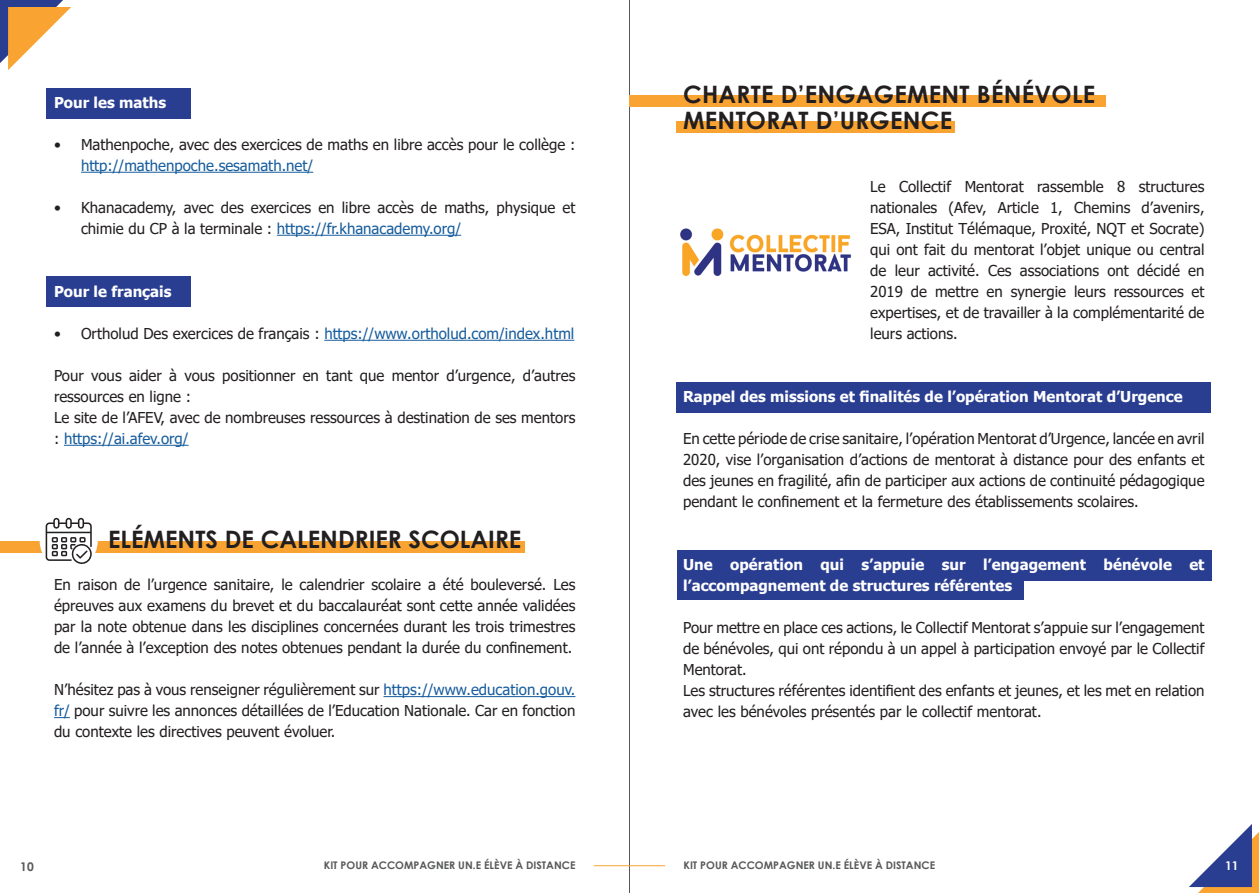
<style>
.page{position:relative;width:1259px;height:893px;background:#fff}
.page>*{position:absolute;margin:0;border:0;box-sizing:border-box;transform-origin:0 0}
.t1{font:700 24px/25.5px "Century Gothic";letter-spacing:.01em;color:#231f20}
.t2{font:15px/21px "Tahoma";color:#231f20;text-align:justify}
.t3{font:700 15px/21px "Tahoma";color:#fff}
.t4{font:15px "Tahoma";color:#175d9e}
.t5{font:700 12px "Century Gothic";color:#57585a}
.t6{font:700 12px "Century Gothic";color:#fff}
.t7{font:700 10.5px "Century Gothic";color:#57585a}
.s1{color:#175d9e}
.s2{color:#231f20}
</style>
<div class="page">
<svg style="left:1189px;top:824px;width:70px;height:69px"></svg>
<hr style="left:629px;top:0;width:1px;height:893px;background:#57585a">
<hr style="left:594px;top:865px;width:71px;height:1px;background:#f9a432">
<svg style="left:0;top:0;width:71px;height:70px"></svg>
<div style="left:0;top:541px;width:524px;height:11px;background:#f9a432"></div>
<div style="left:46px;top:88px;width:144px;height:30px;background:#2a3e91"></div>
<div style="left:46px;top:276px;width:144px;height:30px;background:#2a3e91"></div>
<hr style="left:81px;top:172px;width:232px;height:1px;background:#175d9e">
<hr style="left:277px;top:235px;width:184px;height:1px;background:#175d9e">
<hr style="left:324px;top:340px;width:250px;height:1px;background:#175d9e">
<hr style="left:64px;top:445px;width:125px;height:1px;background:#175d9e">
<hr style="left:383px;top:696px;width:192px;height:1px;background:#175d9e">
<svg style="left:54px;top:717px;width:16px;height:1px"></svg>
<div style="left:676px;top:122px;width:279px;height:11px;background:#f9a432"></div>
<div style="left:629px;top:95px;width:476px;height:11px;background:#f9a432"></div>
<div style="left:678px;top:572px;width:346px;height:28px;background:#2a3e91"></div>
<div style="left:678px;top:550px;width:533px;height:30px;background:#2a3e91"></div>
<div style="left:676px;top:382px;width:534px;height:31px;background:#2a3e91"></div>
<img style="left:680px;top:228px;width:171px;height:48px">
<div style="left:40px;top:512px;width:58px;height:58px;background:#fff;border-radius:50%"></div>
<svg style="left:46px;top:518px;width:46px;height:46px"></svg>
<p class="t3" style="left:54px;top:93px;width:114px">Pour les maths</p>
<p class="t2" style="left:54px;top:135px;width:523px">• Mathenpoche, avec des exercices de maths en libre accès pour le collège :</p>
<p class="t4" style="left:81px;top:155px;width:234px">http://mathenpoche.sesamath.net/</p>
<p class="t2" style="left:81px;top:198px;width:496px;text-indent:-27px">• Khanacademy, avec des exercices en libre accès de maths, physique et chimie du CP à la terminale : <span class="s1">https://fr.khanacademy.org/</span></p>
<p class="t3" style="left:54px;top:282px;width:119px">Pour le français</p>
<p class="t4" style="left:54px;top:323px;width:522px"><span class="s2">• Ortholud Des exercices de français :</span> https://www.ortholud.com/index.html</p>
<p class="t2" style="left:54px;top:366px;width:523px;text-align:left">Pour vous aider à vous positionner en tant que mentor d’urgence, d’autres ressources en ligne :<br>Le site de l’AFEV, avec de nombreuses ressources à destination de ses mentors : <span class="s1">https://ai.afev.org/</span></p>
<h1 class="t1" style="left:108px;top:526px;width:415px">ELÉMENTS DE CALENDRIER SCOLAIRE</h1>
<p class="t2" style="left:54px;top:575px;width:523px">En raison de l’urgence sanitaire, le calendrier scolaire a été bouleversé. Les épreuves aux examens du brevet et du baccalauréat sont cette année validées par la note obtenue dans les disciplines concernées durant les trois trimestres de l’année à l’exception des notes obtenues pendant la durée du confinement.</p>
<p class="t2" style="left:54px;top:680px;width:523px">N’hésitez pas à vous renseigner régulièrement sur <span class="s1">https://www.education.gouv. fr/</span> pour suivre les annonces détaillées de l’Education Nationale. Car en fonction du contexte les directives peuvent évoluer.</p>
<h1 class="t1" style="left:683px;top:81px;width:414px">CHARTE D’ENGAGEMENT BÉNÉVOLE<br>MENTORAT D’URGENCE</h1>
<p class="t2" style="left:870px;top:177px;width:336px">Le Collectif Mentorat rassemble 8 structures nationales (Afev, Article 1, Chemins d’avenirs, ESA, Institut Télémaque, Proxité, NQT et Socrate) qui ont fait du mentorat l’objet unique ou central de leur activité. Ces associations ont décidé en 2019 de mettre en synergie leurs ressources et expertises, et de travailler à la complémentarité de leurs actions.</p>
<p class="t3" style="left:683px;top:387px;width:501px">Rappel des missions et finalités de l’opération Mentorat d’Urgence</p>
<p class="t2" style="left:683px;top:429px;width:523px">En cette période de crise sanitaire, l’opération Mentorat d’Urgence, lancée en avril 2020, vise l’organisation d’actions de mentorat à distance pour des enfants et des jeunes en fragilité, afin de participer aux actions de continuité pédagogique pendant le confinement et la fermeture des établissements scolaires.</p>
<p class="t3" style="left:683px;top:555px;width:523px">Une opération qui s’appuie sur l’engagement bénévole et l’accompagnement de structures référentes</p>
<p class="t2" style="left:683px;top:618px;width:523px;text-align:left">Pour mettre en place ces actions, le Collectif Mentorat s’appuie sur l’engagement de bénévoles, qui ont répondu à un appel à participation envoyé par le Collectif Mentorat.<br>Les structures référentes identifient des enfants et jeunes, et les met en relation avec les bénévoles présentés par le collectif mentorat.</p>
<p class="t5" style="left:20px;top:857px;width:15px">10</p>
<p class="t7" style="left:324px;top:857px;width:253px">KIT POUR ACCOMPAGNER UN.E ÉLÈVE À DISTANCE</p>
<p class="t7" style="left:683px;top:857px;width:253px">KIT POUR ACCOMPAGNER UN.E ÉLÈVE À DISTANCE</p>
<p class="t6" style="left:1225px;top:857px;width:15px">11</p>
</div>
